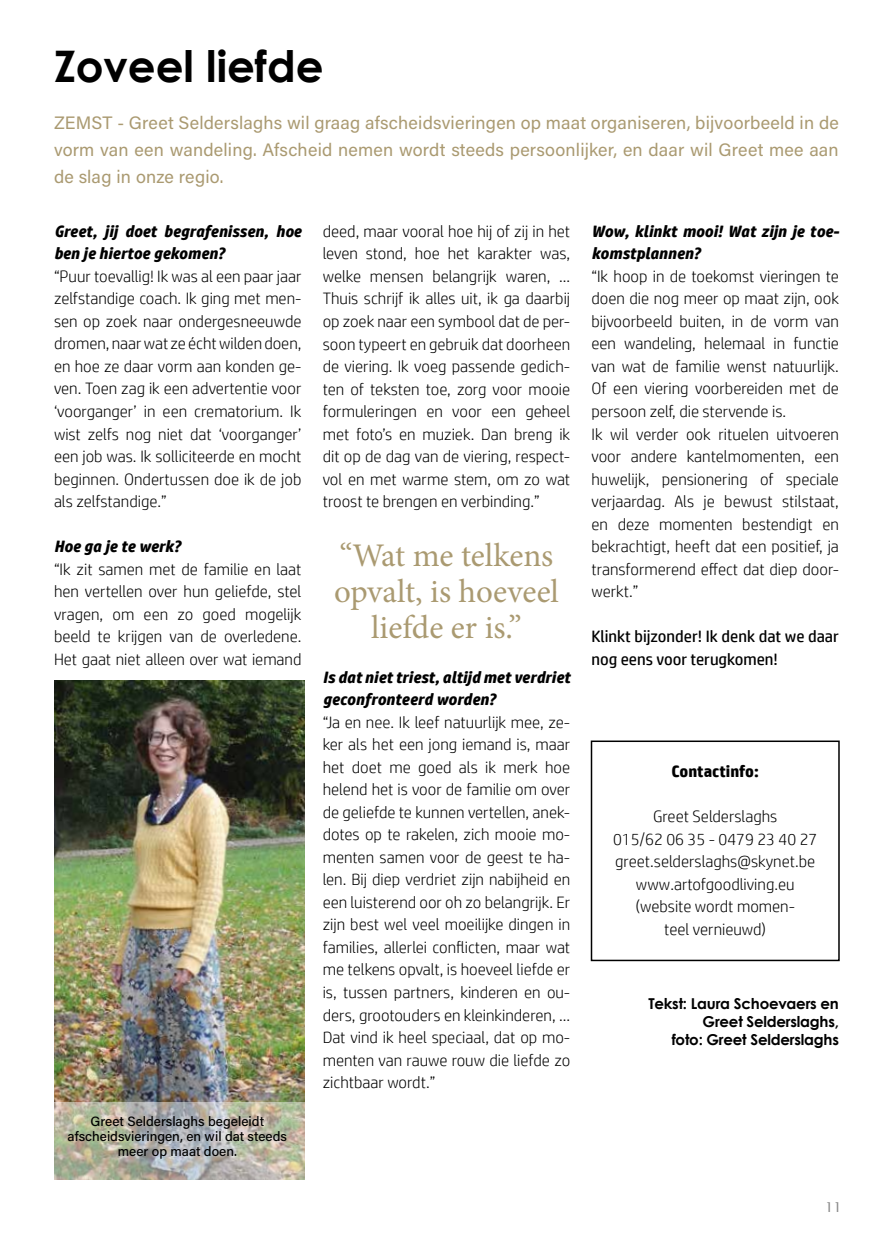
<style>
.page{position:relative;width:893px;height:1234px;background:#fff}
.page>*{position:absolute;margin:0;border:0;box-sizing:border-box;transform-origin:0 0}
.t1{font:700 43.5px "Century Gothic";color:#000}
.t2{font:33px/36px "Minion Pro";letter-spacing:-.005em;color:#aa9a71;text-align:center}
.t3{font:18px/27px "Acumin Variable Concept";letter-spacing:.01em;color:#aa9a71;text-align:justify}
.t4{font:300 16.5px/22.5px "HP Simplified";color:#000;text-align:justify}
.t5{font:italic 700 16.5px/22.5px "HP Simplified";color:#000}
.t6{font:16.5px/22.5px "HP Simplified";color:#000}
.t7{font:700 16.5px "HP Simplified";color:#000}
.t8{font:700 15px/18px "Century Gothic";letter-spacing:-.015em;color:#000;text-align:right}
.t9{font:13.5px/15px "Acumin Variable Concept";color:#000;text-align:center}
.t10{font:13.5px "Lucida Sans Std";color:#878787}
</style>
<div class="page">
<div style="left:591px;top:740px;width:249px;height:220px;border:2px solid #000"></div>
<img style="left:54px;top:680px;width:250px;height:421px">
<img style="left:54px;top:1101px;width:251px;height:78px">
<h1 class="t1" style="left:54px;top:33px;width:271px">Zoveel liefde</h1>
<p class="t3" style="left:54px;top:109px;width:786px">ZEMST - Greet Selderslaghs wil graag afscheidsvieringen op maat organiseren, bijvoorbeeld in de vorm van een wandeling. Afscheid nemen wordt steeds persoonlijker, en daar wil Greet mee aan de slag in onze regio.</p>
<p class="t5" style="left:54px;top:219px;width:249px">Greet, jij doet begrafenissen, hoe ben je hiertoe gekomen?</p>
<p class="t4" style="left:54px;top:264px;width:249px">“Puur toevallig! Ik was al een paar jaar zelfstandige coach. Ik ging met men&shy;sen op zoek naar ondergesneeuwde dromen, naar wat ze écht wilden doen, en hoe ze daar vorm aan konden ge&shy;ven. Toen zag ik een advertentie voor ‘voorganger’ in een crematorium. Ik wist zelfs nog niet dat ‘voorganger’ een job was. Ik solliciteerde en mocht beginnen. Ondertussen doe ik de job als zelfstandige.”</p>
<p class="t5" style="left:54px;top:534px;width:128px">Hoe ga je te werk?</p>
<p class="t4" style="left:54px;top:557px;width:249px">“Ik zit samen met de familie en laat hen vertellen over hun geliefde, stel vragen, om een zo goed mogelijk beeld te krijgen van de overledene.<br>Het gaat niet alleen over wat iemand</p>
<p class="t4" style="left:323px;top:219px;width:249px">deed, maar vooral hoe hij of zij in het leven stond, hoe het karakter was, welke mensen belangrijk waren, ...<br>Thuis schrijf ik alles uit, ik ga daarbij op zoek naar een symbool dat de per&shy;soon typeert en gebruik dat doorheen de viering. Ik voeg passende gedich&shy;ten of teksten toe, zorg voor mooie formuleringen en voor een geheel met foto’s en muziek. Dan breng ik dit op de dag van de viering, respect&shy;vol en met warme stem, om zo wat troost te brengen en verbinding.”</p>
<h2 class="t2" style="left:334px;top:537px;width:226px">“Wat me telkens opvalt, is hoeveel liefde er is.”</h2>
<p class="t5" style="left:323px;top:665px;width:249px">Is dat niet triest, altijd met verdriet geconfronteerd worden?</p>
<p class="t4" style="left:323px;top:710px;width:249px">“Ja en nee. Ik leef natuurlijk mee, ze&shy;ker als het een jong iemand is, maar het doet me goed als ik merk hoe helend het is voor de familie om over de geliefde te kunnen vertellen, anek&shy;dotes op te rakelen, zich mooie mo&shy;menten samen voor de geest te ha&shy;len. Bij diep verdriet zijn nabijheid en een luisterend oor oh zo belangrijk. Er zijn best wel veel moeilijke dingen in families, allerlei conflicten, maar wat me telkens opvalt, is hoeveel liefde er is, tussen partners, kinderen en ou&shy;ders, grootouders en kleinkinderen, … Dat vind ik heel speciaal, dat op mo&shy;menten van rauwe rouw die liefde zo zichtbaar wordt.”</p>
<p class="t5" style="left:591px;top:219px;width:249px">Wow, klinkt mooi! Wat zijn je toe&shy;komstplannen?</p>
<p class="t4" style="left:591px;top:264px;width:249px;text-align:left">“Ik hoop in de toekomst vieringen te doen die nog meer op maat zijn, ook bijvoorbeeld buiten, in de vorm van een wandeling, helemaal in functie van wat de familie wenst natuurlijk.<br>Of een viering voorbereiden met de persoon zelf, die stervende is.<br>Ik wil verder ook rituelen uitvoeren voor andere kantelmomenten, een huwelijk, pensionering of speciale verjaardag. Als je bewust stilstaat, en deze momenten bestendigt en bekrachtigt, heeft dat een positief, ja transformerend effect dat diep door&shy;werkt.”</p>
<p class="t6" style="left:591px;top:625px;width:249px">Klinkt bijzonder! Ik denk dat we daar nog eens voor terugkomen!</p>
<p class="t7" style="left:671px;top:761px;width:89px">Contactinfo:</p>
<p class="t4" style="left:613px;top:804px;width:206px;text-align:center">Greet Selderslaghs<br>015/62 06 35 - 0479 23 40 27 greet.selderslaghs@skynet.be www.artofgoodliving.eu (website wordt momen-<br>teel vernieuwd)</p>
<p class="t8" style="left:648px;top:993px;width:192px">Tekst: Laura Schoevaers en<br>Greet Selderslaghs,<br>foto: Greet Selderslaghs</p>
<p class="t9" style="left:68px;top:1112px;width:221px">Greet Selderslaghs begeleidt afscheidsvieringen, en wil dat steeds meer op maat doen.</p>
<p class="t10" style="left:825px;top:1198px;width:18px">11</p>
</div>
